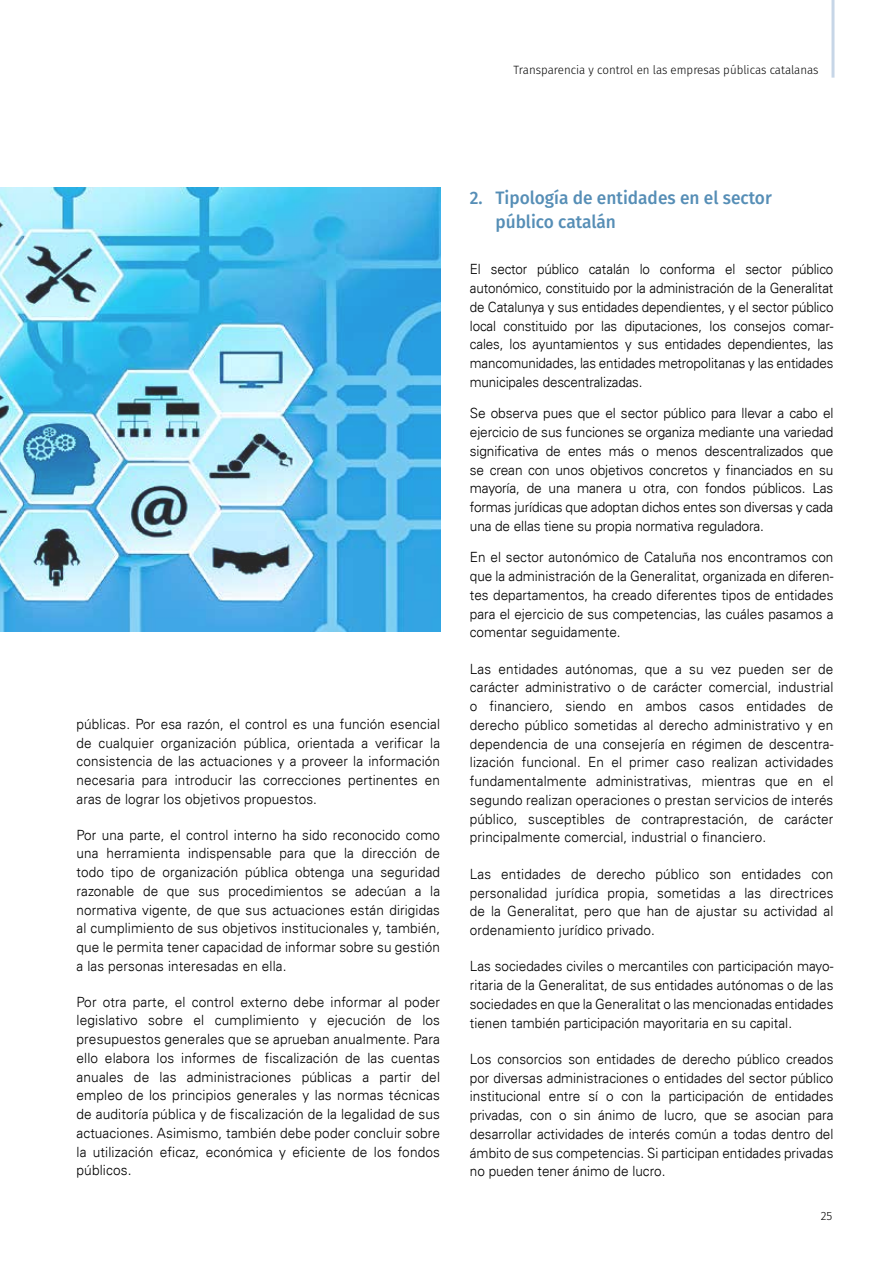
<style>
.page{position:relative;width:893px;height:1263px;background:#fff}
.page>*{position:absolute;margin:0;border:0;box-sizing:border-box;transform-origin:0 0}
.t1{font:500 18px/24px "Fira Sans";color:#568eb6;scale:.96 1}
.t2{font:300 14.1px/18.8px "Univers LT";letter-spacing:.01em;color:#000;text-align:justify;scale:.96 1}
.t3{font:300 14.1px/18.8px "Univers LT";letter-spacing:.01em;color:#000;text-align:justify}
.t4{font:300 14.1px/18.8px "Univers LT";letter-spacing:.01em;color:#000;text-align:justify;scale:.95 1}
.t5{font:300 12px "Fira Sans";color:#000;scale:.96 1}
.t6{font:300 12px "Fira Sans";color:#000}
</style>
<div class="page">
<hr style="left:831px;top:0;width:3px;height:78px;background:#c7d6e7">
<img style="left:0;top:187px;width:440px;height:444px">
<p class="t5" style="left:514px;top:62px;width:319px">Transparencia y control en las empresas públicas catalanas</p>
<p class="t2" style="left:77px;top:714px;width:380px">públicas. Por esa razón, el control es una función esencial de cualquier organización pública, orientada a verificar la consistencia de las actuaciones y a proveer la información necesaria para introducir las correcciones pertinentes en aras de lograr los objetivos propuestos.</p>
<p class="t2" style="left:77px;top:825px;width:380px">Por una parte, el control interno ha sido reconocido como una herramienta indispensable para que la dirección de todo tipo de organización pública obtenga una seguridad razonable de que sus procedimientos se adecúan a la normativa vigente, de que sus actuaciones están dirigidas al cumplimiento de sus objetivos institucionales y, también, que le permita tener capacidad de informar sobre su gestión a las personas interesadas en ella.</p>
<p class="t3" style="left:77px;top:992px;width:365px">Por otra parte, el control externo debe informar al poder legislativo sobre el cumplimiento y ejecución de los presupuestos generales que se aprueban anualmente. Para ello elabora los informes de fiscalización de las cuentas anuales de las administraciones públicas a partir del empleo de los principios generales y las normas técnicas de auditoría pública y de fiscalización de la legalidad de sus actuaciones. Asimismo, también debe poder concluir sobre la utilización eficaz, económica y eficiente de los fondos públicos.</p>
<p class="t1" style="left:495px;top:185px;width:289px;text-indent:-26px">2. Tipología de entidades en el sector público catalán</p>
<p class="t4" style="left:470px;top:260px;width:384px">El sector público catalán lo conforma el sector público autonómico, constituido por la administración de la Generalitat de Catalunya y sus entidades dependientes, y el sector público local constituido por las diputaciones, los consejos comar&shy;cales, los ayuntamientos y sus entidades dependientes, las mancomunidades, las entidades metropolitanas y las entidades municipales descentralizadas.</p>
<p class="t3" style="left:470px;top:404px;width:365px">Se observa pues que el sector público para llevar a cabo el ejercicio de sus funciones se organiza mediante una variedad significativa de entes más o menos descentralizados que se crean con unos objetivos concretos y financiados en su mayoría, de una manera u otra, con fondos públicos. Las formas jurídicas que adoptan dichos entes son diversas y cada una de ellas tiene su propia normativa reguladora.</p>
<p class="t2" style="left:470px;top:548px;width:380px">En el sector autonómico de Cataluña nos encontramos con que la administración de la Generalitat, organizada en diferen&shy;tes departamentos, ha creado diferentes tipos de entidades para el ejercicio de sus competencias, las cuáles pasamos a comentar seguidamente.</p>
<p class="t2" style="left:470px;top:659px;width:380px">Las entidades autónomas, que a su vez pueden ser de carácter administrativo o de carácter comercial, industrial o financiero, siendo en ambos casos entidades de derecho público sometidas al derecho administrativo y en dependencia de una consejería en régimen de descentra&shy;lización funcional. En el primer caso realizan actividades fundamentalmente administrativas, mientras que en el segundo realizan operaciones o prestan servicios de interés público, susceptibles de contraprestación, de carácter principalmente comercial, industrial o financiero.</p>
<p class="t2" style="left:470px;top:864px;width:380px">Las entidades de derecho público son entidades con personalidad jurídica propia, sometidas a las directrices de la Generalitat, pero que han de ajustar su actividad al ordenamiento jurídico privado.</p>
<p class="t2" style="left:470px;top:957px;width:380px">Las sociedades civiles o mercantiles con participación mayo&shy;ritaria de la Generalitat, de sus entidades autónomas o de las sociedades en que la Generalitat o las mencionadas entidades tienen también participación mayoritaria en su capital.</p>
<p class="t2" style="left:470px;top:1049px;width:380px">Los consorcios son entidades de derecho público creados por diversas administraciones o entidades del sector público institucional entre sí o con la participación de entidades privadas, con o sin ánimo de lucro, que se asocian para desarrollar actividades de interés común a todas dentro del ámbito de sus competencias. Si participan entidades privadas no pueden tener ánimo de lucro.</p>
<p class="t6" style="left:821px;top:1207px;width:13px">25</p>
</div>
